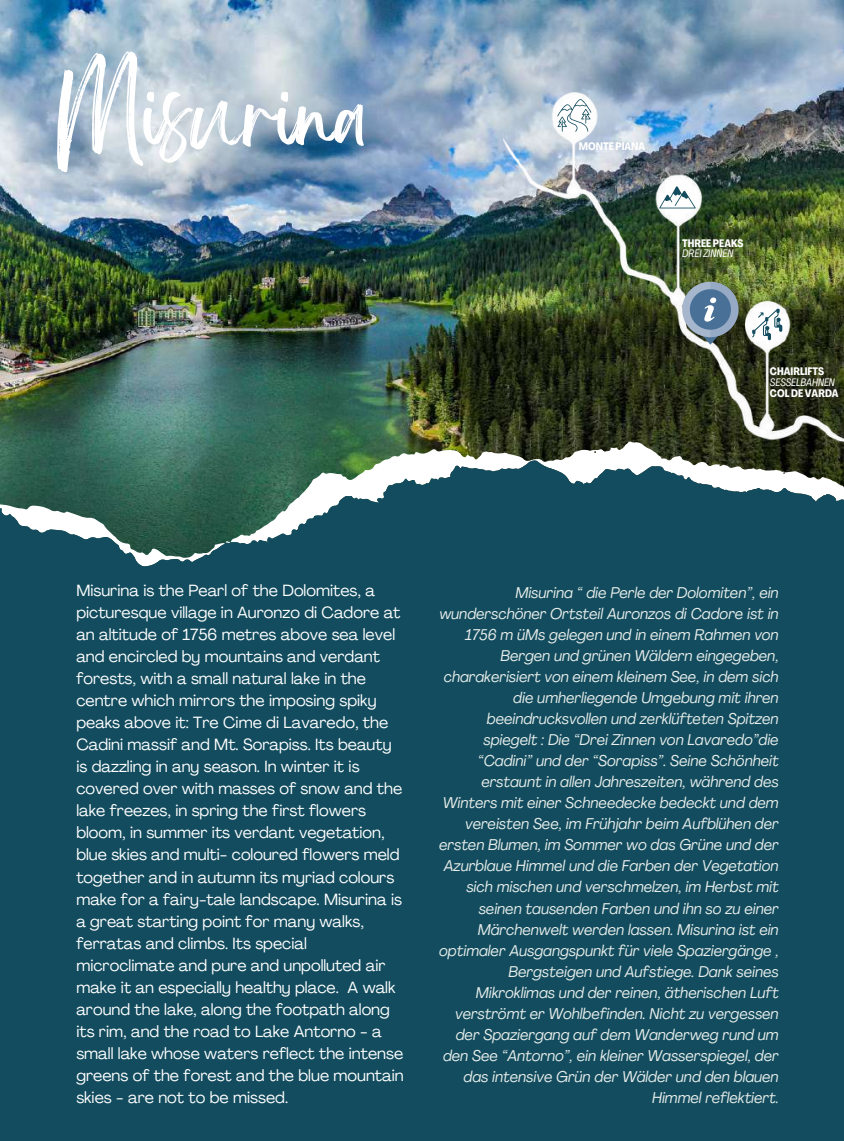
<style>
.page{position:relative;width:844px;height:1141px;background:#fff}
.page>*{position:absolute;margin:0;border:0;box-sizing:border-box;transform-origin:0 0}
.t1{font:77.52px "Brightwall";color:#fff}
.t2{font:16.1px/22.1px "Agrandir";color:#fff}
.t3{font:italic 15.4px/21px "Agrandir";color:#e7edea;text-align:right}
.t4{font:700 10.67px "Agrandir Tight";color:#fff}
.t5{font:italic 10.67px "Agrandir Tight";color:#fff}
</style>
<div class="page">
<img style="left:0;top:0;width:843px;height:442px">
<svg style="left:0;top:442px;width:843px;height:18px;background:#4d6954"></svg>
<div style="left:0;top:460px;width:843px;height:680px;background:#124c5e"></div>
<img style="left:503px;top:92px;width:340px;height:349px">
<svg style="left:752px;top:309px;width:30px;height:31px"></svg>
<svg style="left:659px;top:186px;width:36px;height:22px"></svg>
<svg style="left:557px;top:99px;width:34px;height:33px"></svg>
<svg style="left:682px;top:282px;width:56px;height:63px;background:#748a97"></svg>
<h1 class="t1" style="left:58px;top:87px;width:312px">Misurina</h1>
<p class="t4" style="left:579px;top:142px;width:68px">MONTE PIANA</p>
<p class="t4" style="left:682px;top:239px;width:63px">THREE PEAKS</p>
<p class="t5" style="left:682px;top:249px;width:53px">DREI ZINNEN</p>
<p class="t4" style="left:769px;top:367px;width:56px">CHAIRLIFTS</p>
<p class="t5" style="left:769px;top:378px;width:66px">SESSELBAHNEN</p>
<p class="t4" style="left:769px;top:388px;width:70px">COLDEVARDA</p>
<p class="t2" style="left:76px;top:580px;width:329px">Misurina is the Pearl of the Dolomites, a picturesque village in Auronzo di Cadore at an altitude of 1756 metres above sea level and encircled by mountains and verdant forests, with a small natural lake in the centre which mirrors the imposing spiky peaks above it: Tre Cime di Lavaredo, the Cadini massif and Mt. Sorapiss. Its beauty is dazzling in any season. In winter it is covered over with masses of snow and the lake freezes, in spring the first flowers bloom, in summer its verdant vegetation, blue skies and multi- coloured flowers meld together and in autumn its myriad colours make for a fairy-tale landscape. Misurina is a great starting point for many walks, ferratas and climbs. Its special microclimate and pure and unpolluted air make it an especially healthy place. A walk around the lake, along the footpath along its rim, and the road to Lake Antorno - a small lake whose waters reflect the intense greens of the forest and the blue mountain skies - are not to be missed.</p>
<p class="t3" style="left:439px;top:583px;width:341px">Misurina “ die Perle der Dolomiten”, ein wunderschöner Ortsteil Auronzos di Cadore ist in 1756 m üMs gelegen und in einem Rahmen von Bergen und grünen Wäldern eingegeben, charakerisiert von einem kleinem See, in dem sich die umherliegende Umgebung mit ihren beeindrucksvollen und zerklüfteten Spitzen spiegelt : Die “Drei Zinnen von Lavaredo”die “Cadini” und der “Sorapiss”. Seine Schönheit erstaunt in allen Jahreszeiten, während des Winters mit einer Schneedecke bedeckt und dem vereisten See, im Frühjahr beim Aufblühen der ersten Blumen, im Sommer wo das Grüne und der Azurblaue Himmel und die Farben der Vegetation sich mischen und verschmelzen, im Herbst mit seinen tausenden Farben und ihn so zu einer Märchenwelt werden lassen. Misurina ist ein optimaler Ausgangspunkt für viele Spaziergänge , Bergsteigen und Aufstiege. Dank seines Mikroklimas und der reinen, ätherischen Luft verströmt er Wohlbefinden. Nicht zu vergessen der Spaziergang auf dem Wanderweg rund um den See “Antorno”, ein kleiner Wasserspiegel, der das intensive Grün der Wälder und den blauen Himmel reflektiert.</p>
</div>
